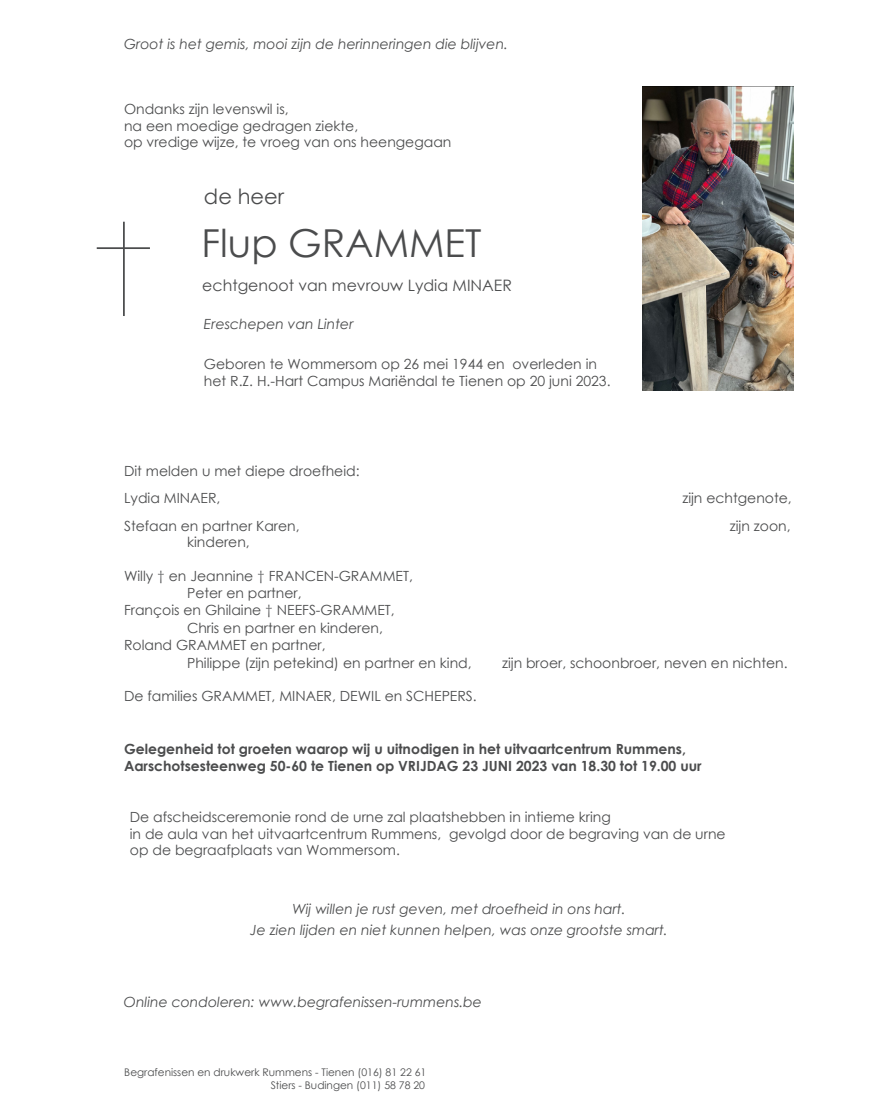
<style>
.page{position:relative;width:893px;height:1117px;background:#fff}
.page>*{position:absolute;margin:0;border:0;box-sizing:border-box;transform-origin:0 0}
.t1{font:38.5px "Century Gothic";color:#4b4c4d}
.t2{font:21px "Century Gothic";color:#4b4c4d}
.t3{font:15.75px "Century Gothic";color:#4b4c4d}
.t4{font:14px "Century Gothic";color:#4b4c4d}
.t5{font:italic 14px "Century Gothic";color:#4b4c4d}
.t6{font:700 14px "Century Gothic";color:#4b4c4d}
.t7{font:10.5px "Century Gothic";color:#4b4c4d}
</style>
<div class="page">
<hr style="left:97px;top:247px;width:53px;height:2px;background:#4b4c4d">
<hr style="left:123px;top:222px;width:2px;height:94px;background:#4b4c4d">
<img style="left:642px;top:87px;width:152px;height:303px">
<p class="t5" style="left:124px;top:34px;width:386px">Groot is het gemis, mooi zijn de herinneringen die blijven.</p>
<p class="t4" style="left:124px;top:99px;width:166px">Ondanks zijn levenswil is,</p>
<p class="t4" style="left:124px;top:116px;width:236px">na een moedige gedragen ziekte,</p>
<p class="t4" style="left:124px;top:132px;width:329px">op vredige wijze, te vroeg van ons heengegaan</p>
<p class="t2" style="left:204px;top:181px;width:82px">de heer</p>
<p class="t1" style="left:202px;top:216px;width:281px">Flup GRAMMET</p>
<p class="t3" style="left:202px;top:275px;width:311px">echtgenoot van mevrouw Lydia MINAER</p>
<p class="t5" style="left:204px;top:314px;width:151px">Ereschepen van Linter</p>
<p class="t4" style="left:204px;top:354px;width:395px">Geboren te Wommersom op 26 mei 1944 en overleden in</p>
<p class="t4" style="left:204px;top:370px;width:408px">het R.Z. H.-Hart Campus Mariëndal te Tienen op 20 juni 2023.</p>
<p class="t4" style="left:124px;top:461px;width:237px">Dit melden u met diepe droefheid:</p>
<p class="t4" style="left:124px;top:488px;width:98px">Lydia MINAER,</p>
<p class="t4" style="left:682px;top:488px;width:111px">zijn echtgenote,</p>
<p class="t4" style="left:124px;top:515px;width:177px">Stefaan en partner Karen,</p>
<p class="t4" style="left:730px;top:515px;width:62px">zijn zoon,</p>
<p class="t4" style="left:187px;top:532px;width:64px">kinderen,</p>
<p class="t4" style="left:124px;top:566px;width:290px">Willy † en Jeannine † FRANCEN-GRAMMET,</p>
<p class="t4" style="left:187px;top:583px;width:116px">Peter en partner,</p>
<p class="t4" style="left:124px;top:600px;width:272px">François en Ghilaine † NEEFS-GRAMMET,</p>
<p class="t4" style="left:187px;top:618px;width:197px">Chris en partner en kinderen,</p>
<p class="t4" style="left:124px;top:635px;width:203px">Roland GRAMMET en partner,</p>
<p class="t4" style="left:187px;top:653px;width:286px">Philippe (zijn petekind) en partner en kind,</p>
<p class="t4" style="left:502px;top:653px;width:287px">zijn broer, schoonbroer, neven en nichten.</p>
<p class="t4" style="left:124px;top:686px;width:354px">De families GRAMMET, MINAER, DEWIL en SCHEPERS.</p>
<p class="t6" style="left:124px;top:738px;width:563px">Gelegenheid tot groeten waarop wij u uitnodigen in het uitvaartcentrum Rummens,</p>
<p class="t6" style="left:124px;top:755px;width:579px">Aarschotsesteenweg 50-60 te Tienen op VRIJDAG 23 JUNI 2023 van 18.30 tot 19.00 uur</p>
<p class="t4" style="left:130px;top:806px;width:483px">De afscheidsceremonie rond de urne zal plaatshebben in intieme kring</p>
<p class="t4" style="left:130px;top:823px;width:597px">in de aula van het uitvaartcentrum Rummens, gevolgd door de begraving van de urne</p>
<p class="t4" style="left:130px;top:840px;width:272px">op de begraafplaats van Wommersom.</p>
<p class="t5" style="left:292px;top:898px;width:335px">Wij willen je rust geven, met droefheid in ons hart.</p>
<p class="t5" style="left:250px;top:919px;width:419px">Je zien lijden en niet kunnen helpen, was onze grootste smart.</p>
<p class="t5" style="left:124px;top:992px;width:360px">Online condoleren: www.begrafenissen-rummens.be</p>
<p class="t7" style="left:124px;top:1065px;width:304px">Begrafenissen en drukwerk Rummens - Tienen (016) 81 22 61</p>
<p class="t7" style="left:271px;top:1077px;width:156px">Stiers - Budingen (011) 58 78 20</p>
</div>
